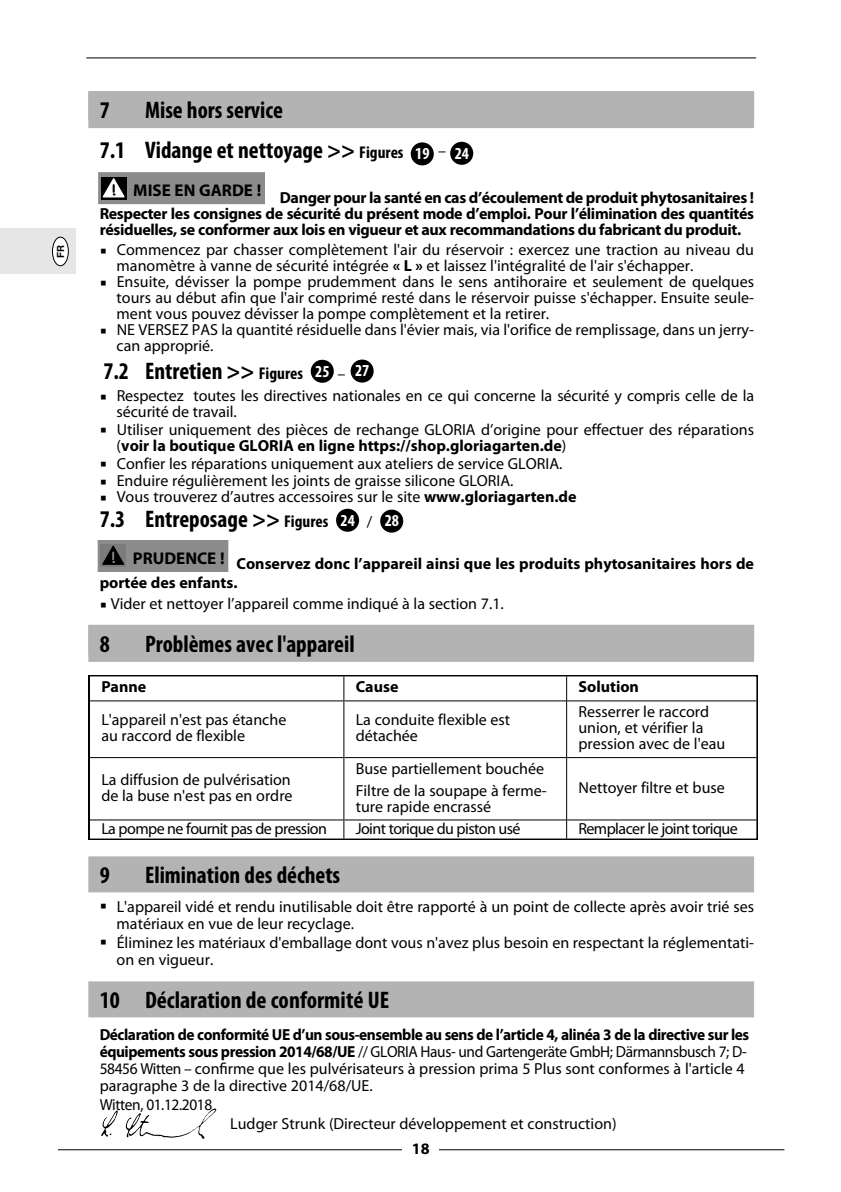
<style>
.page{position:relative;width:841px;height:1192px;background:#fff}
.page>*{position:absolute;margin:0;border:0;box-sizing:border-box;transform-origin:0 0}
.t1{font:700 condensed 24px "Myriad Pro";color:#000}
.t2{font:700 17px "Myriad Pro";color:#000}
.t3{font:700 condensed 16.8px "Myriad Pro";color:#fff}
.t4{font:16px/16px "Myriad Pro";color:#000}
.t5{font:700 16px/16px "Myriad Pro";color:#000;text-align:justify}
.t6{font:16px/17px "Myriad Pro";color:#000;scale:.96 1}
.t7{font:16px "Myriad Pro";letter-spacing:-.035em;color:#000}
.t8{font:16px "Myriad Pro";letter-spacing:-.025em;color:#000;scale:.96 1}
.t9{font:700 9.8px "Helvetica";color:#000}
.s1{font-size:17px}
.s2{font-weight:700}
</style>
<div class="page">
<hr style="left:58px;top:1149px;width:726px;height:1px;background:#000">
<div style="left:402px;top:1131px;width:36px;height:37px;background:#fff"></div>
<hr style="left:86px;top:57px;width:669px;height:1px;background:#000">
<div style="left:0;top:228px;width:76px;height:45px;background:#e6e6e6"></div>
<div style="left:52px;top:237px;width:16px;height:29px;background:#fff;border-radius:50%"></div>
<div style="left:52px;top:237px;width:17px;height:29px;border:1px solid #000;border-radius:50%"></div>
<div style="left:88px;top:91px;width:665px;height:30px;background:#b3b3b3"></div>
<div style="left:88px;top:92px;width:665px;height:36px;background:#b3b3b3"></div>
<div style="left:88px;top:624px;width:665px;height:30px;background:#b3b3b3"></div>
<div style="left:88px;top:626px;width:665px;height:36px;background:#b3b3b3"></div>
<div style="left:88px;top:856px;width:665px;height:36px;background:#b3b3b3"></div>
<div style="left:88px;top:981px;width:665px;height:36px;background:#b3b3b3"></div>
<svg style="left:448px;top:138px;width:27px;height:28px"></svg>
<div style="left:450px;top:142px;width:23px;height:23px;background:#000;border-radius:50%"></div>
<svg style="left:408px;top:140px;width:28px;height:28px"></svg>
<div style="left:410px;top:142px;width:23px;height:23px;background:#000;border-radius:50%"></div>
<svg style="left:347px;top:356px;width:28px;height:28px"></svg>
<div style="left:350px;top:359px;width:23px;height:23px;background:#000;border-radius:50%"></div>
<svg style="left:308px;top:357px;width:27px;height:28px"></svg>
<div style="left:310px;top:360px;width:23px;height:23px;background:#000;border-radius:50%"></div>
<svg style="left:377px;top:507px;width:28px;height:28px"></svg>
<div style="left:380px;top:509px;width:23px;height:23px;background:#000;border-radius:50%"></div>
<svg style="left:333px;top:507px;width:28px;height:28px"></svg>
<div style="left:336px;top:509px;width:23px;height:23px;background:#000;border-radius:50%"></div>
<div style="left:98px;top:172px;width:167px;height:32px;background:#8c8c8c"></div>
<svg style="left:101px;top:177px;width:25px;height:22px"></svg>
<div style="left:98px;top:540px;width:130px;height:32px;background:#8c8c8c"></div>
<div style="left:100px;top:544px;width:26px;height:22px;background:#7c7c7c"></div>
<svg style="left:102px;top:545px;width:22px;height:20px"></svg>
<img style="left:126px;top:1108px;width:90px;height:29px">
<div style="left:89px;top:675px;width:668px;height:164px;border:2px solid #000"></div>
<hr style="left:343px;top:676px;width:1px;height:162px;background:#000">
<hr style="left:565px;top:676px;width:1px;height:162px;background:#000">
<hr style="left:90px;top:700px;width:253px;height:1px;background:#000">
<hr style="left:344px;top:700px;width:221px;height:1px;background:#000">
<hr style="left:566px;top:700px;width:190px;height:1px;background:#000">
<hr style="left:90px;top:757px;width:253px;height:1px;background:#000">
<hr style="left:344px;top:757px;width:221px;height:1px;background:#000">
<hr style="left:566px;top:757px;width:190px;height:1px;background:#000">
<hr style="left:90px;top:819px;width:253px;height:1px;background:#000">
<hr style="left:344px;top:819px;width:221px;height:1px;background:#000">
<hr style="left:566px;top:819px;width:190px;height:1px;background:#000">
<p class="t9" style="left:57px;top:258px;width:15px;rotate:-90deg">FR</p>
<p class="t1" style="left:100px;top:102px;width:12px">7</p>
<p class="t1" style="left:145px;top:102px;width:139px">Mise hors service</p>
<p class="t1" style="left:100px;top:142px;width:305px">7.1 Vidange et nettoyage &gt;&gt; <span class="s1">Figures</span></p>
<p class="t4" style="left:438px;top:144px;width:9px">–</p>
<p class="t5" style="left:100px;top:191px;width:655px;text-indent:180px">Danger pour la santé en cas d’écoulement de produit phytosanitaires !<br>Respecter les consignes de sécurité du présent mode d’emploi. Pour l’élimination des quantités résiduelles, se conformer aux lois en vigueur et aux recommandations du fabricant du produit.</p>
<p class="t4" style="left:116px;top:243px;width:638px;text-indent:-17px">▪ Commencez par chasser complètement l'air du réservoir : exercez une traction au niveau du manomètre à vanne de sécurité intégrée <span class="s2">« L »</span> et laissez l'intégralité de l'air s'échapper.</p>
<p class="t4" style="left:116px;top:275px;width:638px;text-align:justify;text-indent:-17px">▪ Ensuite, dévisser la pompe prudemment dans le sens antihoraire et seulement de quelques tours au début afin que l'air comprimé resté dans le réservoir puisse s'échapper. Ensuite seule&shy;ment vous pouvez dévisser la pompe complètement et la retirer.</p>
<p class="t4" style="left:116px;top:323px;width:638px;text-indent:-17px">▪ NE VERSEZ PAS la quantité résiduelle dans l'évier mais, via l'orifice de remplissage, dans un jerry&shy;can approprié.</p>
<p class="t1" style="left:103px;top:363px;width:201px">7.2 Entretien &gt;&gt; <span class="s1">Figures</span></p>
<p class="t3" style="left:415px;top:143px;width:16px">19</p>
<p class="t3" style="left:454px;top:143px;width:16px">24</p>
<p class="t2" style="left:133px;top:184px;width:129px">MISE EN GARDE !</p>
<p class="t3" style="left:315px;top:361px;width:16px">25</p>
<p class="t3" style="left:355px;top:361px;width:16px">27</p>
<p class="t4" style="left:337px;top:367px;width:9px">–</p>
<p class="t4" style="left:116px;top:389px;width:638px;text-indent:-17px">▪ Respectez toutes les directives nationales en ce qui concerne la sécurité y compris celle de la sécurité de travail.</p>
<p class="t4" style="left:116px;top:423px;width:638px;text-indent:-17px">▪ Utiliser uniquement des pièces de rechange GLORIA d’origine pour effectuer des réparations (<span class="s2">voir la boutique GLORIA en ligne https://shop.gloriagarten.de</span>)</p>
<p class="t4" style="left:100px;top:456px;width:464px">▪ Confier les réparations uniquement aux ateliers de service GLORIA.</p>
<p class="t4" style="left:100px;top:474px;width:415px">▪ Enduire régulièrement les joints de graisse silicone GLORIA.</p>
<p class="t4" style="left:100px;top:490px;width:478px">▪ Vous trouverez d’autres accessoires sur le site <span class="s2">www.gloriagarten.de</span></p>
<p class="t1" style="left:100px;top:511px;width:230px">7.3 Entreposage &gt;&gt; <span class="s1">Figures</span></p>
<p class="t4" style="left:366px;top:515px;width:7px">/</p>
<p class="t5" style="left:100px;top:555px;width:655px;line-height:19.2px;text-indent:137px">Conservez donc l’appareil ainsi que les produits phytosanitaires hors de portée des enfants.</p>
<p class="t4" style="left:100px;top:597px;width:405px">▪ Vider et nettoyer l’appareil comme indiqué à la section 7.1.</p>
<p class="t1" style="left:100px;top:635px;width:12px">8</p>
<p class="t1" style="left:145px;top:635px;width:211px">Problèmes avec l'appareil</p>
<p class="t3" style="left:340px;top:510px;width:16px">24</p>
<p class="t3" style="left:384px;top:511px;width:16px">28</p>
<p class="t2" style="left:133px;top:552px;width:93px">PRUDENCE !</p>
<p class="t5" style="left:101px;top:680px;width:46px">Panne</p>
<p class="t5" style="left:355px;top:680px;width:44px">Cause</p>
<p class="t5" style="left:578px;top:680px;width:62px">Solution</p>
<p class="t4" style="left:101px;top:713px;width:186px">L'appareil n'est pas étanche au raccord de flexible</p>
<p class="t4" style="left:355px;top:713px;width:156px">La conduite flexible est détachée</p>
<p class="t4" style="left:578px;top:705px;width:148px">Resserrer le raccord union, et vérifier la pression avec de l'eau</p>
<p class="t4" style="left:101px;top:772px;width:193px">La diffusion de pulvérisation de la buse n'est pas en ordre</p>
<p class="t4" style="left:355px;top:762px;width:190px">Buse partiellement bouchée</p>
<p class="t4" style="left:355px;top:783px;width:192px">Filtre de la soupape à ferme&shy;ture rapide encrassé</p>
<p class="t4" style="left:578px;top:780px;width:148px">Nettoyer filtre et buse</p>
<p class="t7" style="left:101px;top:822px;width:227px">La pompe ne fournit pas de pression</p>
<p class="t7" style="left:355px;top:822px;width:166px">Joint torique du piston usé</p>
<p class="t7" style="left:578px;top:822px;width:161px">Remplacer le joint torique</p>
<p class="t1" style="left:100px;top:866px;width:12px">9</p>
<p class="t1" style="left:145px;top:866px;width:196px">Elimination des déchets</p>
<p class="t4" style="left:116px;top:899px;width:638px;line-height:17px;text-indent:-17px">▪ L'appareil vidé et rendu inutilisable doit être rapporté à un point de collecte après avoir trié ses matériaux en vue de leur recyclage.</p>
<p class="t4" style="left:116px;top:935px;width:638px;line-height:17px;text-indent:-17px">▪ Éliminez les matériaux d'emballage dont vous n'avez plus besoin en respectant la réglementati&shy;on en vigueur.</p>
<p class="t1" style="left:100px;top:991px;width:291px">10 Déclaration de conformité UE</p>
<p class="t6" style="left:100px;top:1027px;width:677px"><span class="s2">Déclaration de conformité UE d’un sous-ensemble au sens de l’article 4, alinéa 3 de la directive sur les équipements sous pression 2014/68/UE</span> // GLORIA Haus- und Gartengeräte GmbH; Därmannsbusch 7; D-58456 Witten – confirme que les pulvérisateurs à pression prima 5 Plus sont conformes à l'article 4 paragraphe 3 de la directive 2014/68/UE.</p>
<p class="t8" style="left:100px;top:1098px;width:119px">Witten, 01.12.2018</p>
<p class="t4" style="left:230px;top:1116px;width:387px">Ludger Strunk (Directeur développement et construction)</p>
<p class="t5" style="left:411px;top:1141px;width:19px">18</p>
</div>
